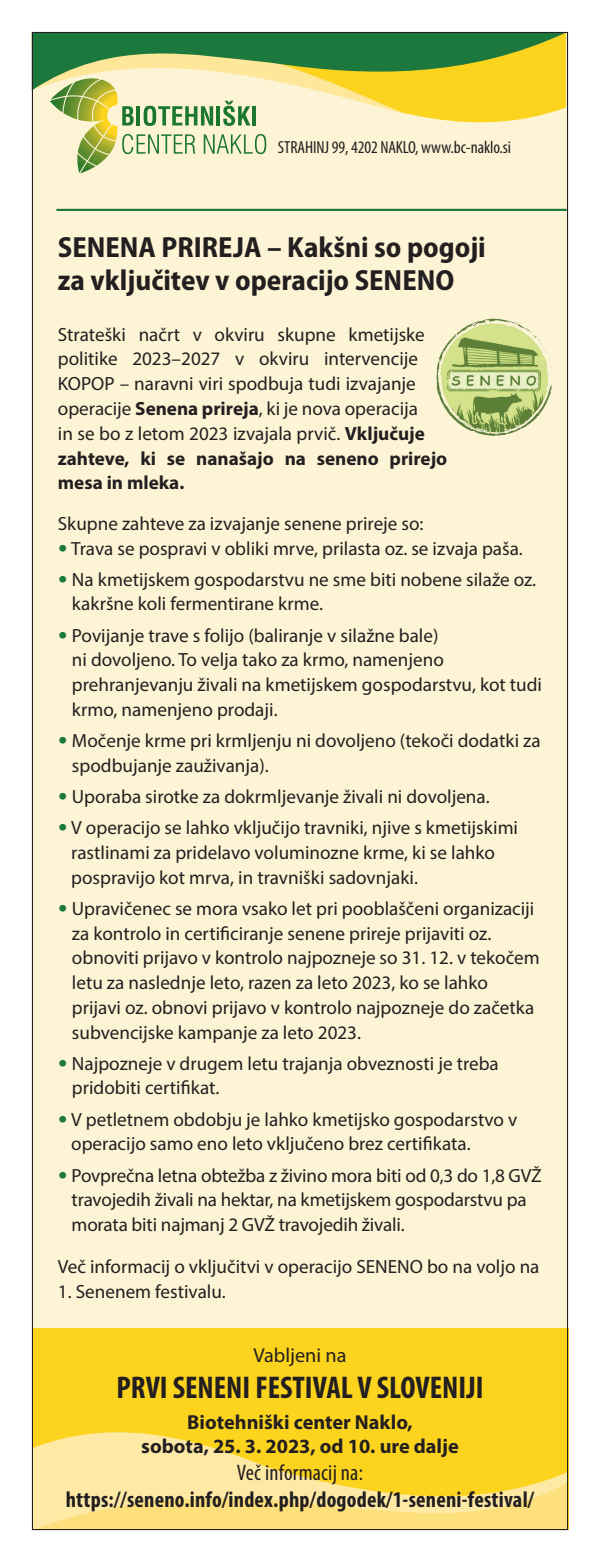
<style>
.page{position:relative;width:600px;height:1562px;background:#fff}
.page>*{position:absolute;margin:0;border:0;box-sizing:border-box;transform-origin:0 0}
.t1{font:700 condensed 31.5px "Myriad Pro";color:#231f20}
.t2{font:700 semi-condensed 29.25px/33.8px "Myriad Pro";color:#231f20}
.t3{font:700 condensed 22.5px "Myriad Pro";letter-spacing:.01em;color:#231f20}
.t4{font:condensed 22.5px "Myriad Pro";letter-spacing:.01em;color:#231f20}
.t5{font:700 20.25px/24.8px "Myriad Pro";color:#231f20;text-align:center}
.t6{font:20.25px "Myriad Pro";color:#231f20}
.t7{font:19.12px/24.8px "Myriad Pro";color:#231f20}
.t8{font:condensed 17.55px "Myriad Pro";letter-spacing:-.005em;color:#231f20}
.s1{font-weight:700}
.s2{font-family:"Meta Pro";color:#1c783c}
</style>
<div class="page">
<div style="left:33px;top:33px;width:533px;height:1295px;background:#fdf4d5"></div>
<div style="left:32px;top:1328px;width:536px;height:201px;background:#fcd31d"></div>
<hr style="left:56px;top:209px;width:510px;height:2px;background:#1c783c">
<svg style="left:31px;top:31px;width:376px;height:103px"></svg>
<svg style="left:34px;top:34px;width:532px;height:139px"></svg>
<svg style="left:32px;top:1432px;width:162px;height:99px;background:#f4de94"></svg>
<svg style="left:194px;top:1426px;width:375px;height:105px"></svg>
<svg style="left:34px;top:1483px;width:532px;height:44px;background:#fde386"></svg>
<img style="left:436px;top:318px;width:116px;height:118px">
<p class="t8" style="left:278px;top:136px;width:234px">STRAHINJ 99, 4202 NAKLO, www.bc-naklo.si</p>
<h2 class="t2" style="left:58px;top:229px;width:429px">SENENA PRIREJA – Kakšni so pogoji za vključitev v operacijo SENENO</h2>
<p class="t7" style="left:58px;top:321px;width:391px">Strateški načrt v okviru skupne kmetijske politike 2023–2027 v okviru intervencije KOPOP – naravni viri spodbuja tudi izvajanje operacije <span class="s1">Senena prireja</span>, ki je nova operacija<br>in se bo z letom 2023 izvajala prvič. <span class="s1">Vključuje zahteve, ki se nanašajo na seneno prirejo mesa in mleka.</span></p>
<p class="t7" style="left:58px;top:510px;width:367px">Skupne zahteve za izvajanje senene prireje so:</p>
<p class="t7" style="left:58px;top:535px;width:466px"><span class="s2">•</span> Trava se pospravi v obliki mrve, prilasta oz. se izvaja paša.</p>
<p class="t7" style="left:72px;top:566px;width:465px;text-indent:-14px"><span class="s2">•</span> Na kmetijskem gospodarstvu ne sme biti nobene silaže oz. kakršne koli fermentirane krme.</p>
<p class="t7" style="left:72px;top:622px;width:471px;text-indent:-14px"><span class="s2">•</span> Povijanje trave s folijo (baliranje v silažne bale)<br>ni dovoljeno. To velja tako za krmo, namenjeno prehranjevanju živali na kmetijskem gospodarstvu, kot tudi krmo, namenjeno prodaji.</p>
<p class="t7" style="left:72px;top:728px;width:470px;text-indent:-14px"><span class="s2">•</span> Močenje krme pri krmljenju ni dovoljeno (tekoči dodatki za spodbujanje zauživanja).</p>
<p class="t7" style="left:58px;top:783px;width:433px"><span class="s2">•</span> Uporaba sirotke za dokrmljevanje živali ni dovoljena.</p>
<p class="t7" style="left:71px;top:815px;width:448px;text-indent:-13px"><span class="s2">•</span> V operacijo se lahko vključijo travniki, njive s kmetijskimi rastlinami za pridelavo voluminozne krme, ki se lahko pospravijo kot mrva, in travniški sadovnjaki.</p>
<p class="t7" style="left:72px;top:895px;width:469px;text-indent:-14px"><span class="s2">•</span> Upravičenec se mora vsako let pri pooblaščeni organizaciji za kontrolo in certificiranje senene prireje prijaviti oz. obnoviti prijavo v kontrolo najpozneje so 31. 12. v tekočem letu za naslednje leto, razen za leto 2023, ko se lahko prijavi oz. obnovi prijavo v kontrolo najpozneje do začetka subvencijske kampanje za leto 2023.</p>
<p class="t7" style="left:72px;top:1050px;width:428px;text-indent:-14px"><span class="s2">•</span> Najpozneje v drugem letu trajanja obveznosti je treba pridobiti certifikat.</p>
<p class="t7" style="left:71px;top:1106px;width:447px;text-indent:-13px"><span class="s2">•</span> V petletnem obdobju je lahko kmetijsko gospodarstvo v operacijo samo eno leto vključeno brez certifikata.</p>
<p class="t7" style="left:72px;top:1162px;width:471px;text-indent:-14px"><span class="s2">•</span> Povprečna letna obtežba z živino mora biti od 0,3 do 1,8 GVŽ travojedih živali na hektar, na kmetijskem gospodarstvu pa morata biti najmanj 2 GVŽ travojedih živali.</p>
<p class="t7" style="left:58px;top:1254px;width:483px">Več informacij o vključitvi v operacijo SENENO bo na voljo na</p>
<p class="t7" style="left:58px;top:1279px;width:169px">1. Senenem festivalu.</p>
<p class="t6" style="left:253px;top:1342px;width:95px">Vabljeni na</p>
<h1 class="t1" style="left:116px;top:1367px;width:368px">PRVI SENENI FESTIVAL V SLOVENIJI</h1>
<p class="t5" style="left:141px;top:1408px;width:319px">Biotehniški center Naklo,<br>sobota, 25. 3. 2023, od 10. ure dalje</p>
<p class="t4" style="left:237px;top:1459px;width:127px">Več informacij na:</p>
<p class="t3" style="left:66px;top:1485px;width:470px">https://seneno.info/index.php/dogodek/1-seneni-festival/</p>
</div>
